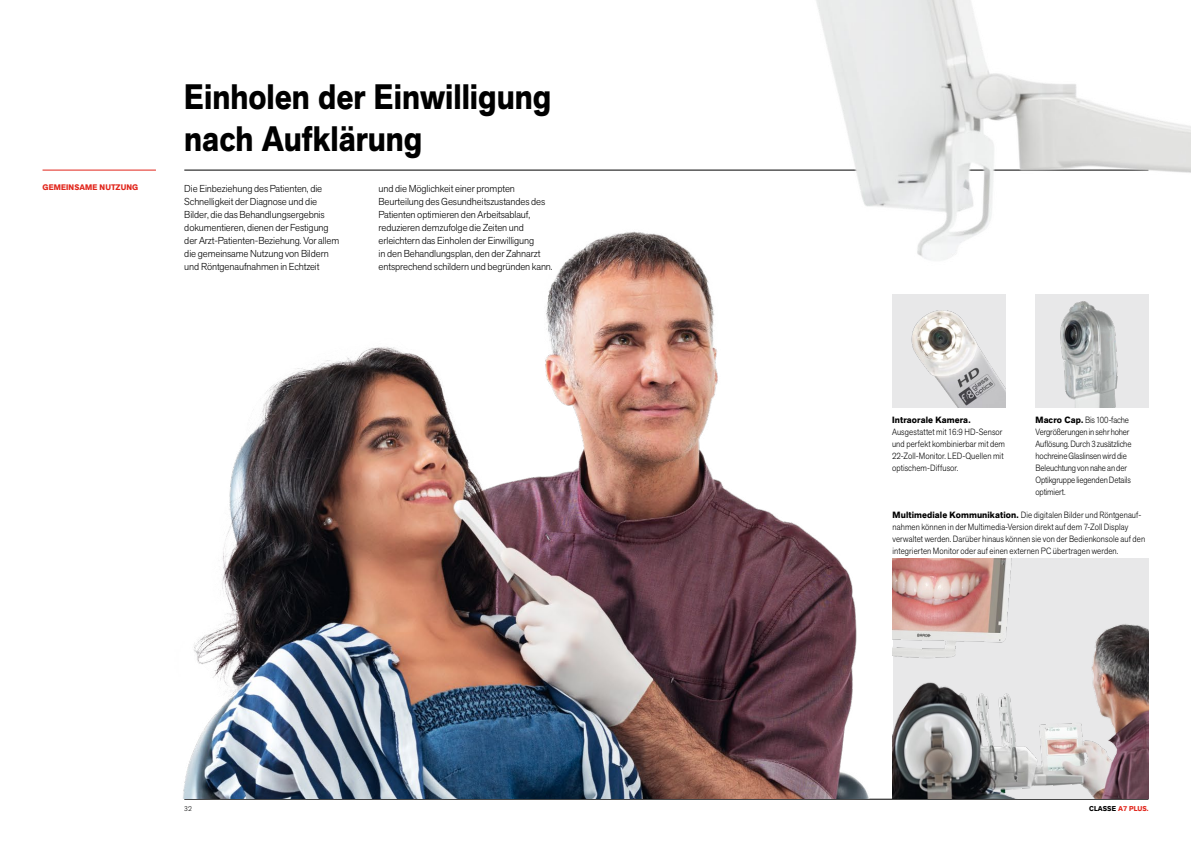
<style>
.page{position:relative;width:1191px;height:842px;background:#fff}
.page>*{position:absolute;margin:0;border:0;box-sizing:border-box;transform-origin:0 0}
.Titolo{font:700 35px/42px "Akzid Grtsk Next";color:#000;scale:.9 1}
.Testo{font:300 10px/13px "Akzid Grtsk Next";letter-spacing:-.01em;color:#000}
.Testo_descrizione{font:300 9px/12px "Akzid Grtsk Next";letter-spacing:.01em;color:#000;scale:.9 1}
.Testo_descrizione-2{font:300 9px/12px "Akzid Grtsk Next";letter-spacing:-.015em;color:#000;scale:.9 1}
.Titoletto{font:700 8px "Akzid Grtsk Next";letter-spacing:.01em;color:#e1251b}
.t1{font:700 7px "Akzid Grtsk Next";letter-spacing:.01em;color:#e1251b}
.t2{font:300 7px "Akzid Grtsk Next";color:#000}
.s1{font-weight:700}
.s2{color:#000}
</style>
<div class="page">
<hr style="left:184px;top:799px;width:964px;height:1px;background:#000">
<hr style="left:43px;top:170px;width:113px;height:1px;background:#e1251b">
<img style="left:133px;top:0;width:1058px;height:799px">
<img style="left:892px;top:558px;width:256px;height:241px">
<img style="left:892px;top:294px;width:113px;height:113px">
<img style="left:1035px;top:294px;width:113px;height:113px">
<p class="Titolo" style="left:184px;top:76px;width:409px">Einholen der Einwilligung nach Aufklärung</p>
<p class="Titoletto" style="left:43px;top:182px;width:97px">GEMEINSAME NUTZUNG</p>
<p class="Testo" style="left:184px;top:182px;width:156px">Die Einbeziehung des Patienten, die Schnelligkeit der Diagnose und die Bilder, die das Behandlungsergebnis dokumentieren, dienen der Festigung der Arzt-Patienten-Beziehung. Vor allem die gemeinsame Nutzung von Bildern und Röntgenaufnahmen in Echtzeit</p>
<p class="Testo" style="left:378px;top:182px;width:176px">und die Möglichkeit einer prompten Beurteilung des Gesundheitszustandes des Patienten optimieren den Arbeitsablauf, reduzieren demzufolge die Zeiten und erleichtern das Einholen der Einwilligung<br>in den Behandlungsplan, den der Zahnarzt entsprechend schildern und begründen kann.</p>
<p class="Testo_descrizione" style="left:892px;top:413px;width:127px"><span class="s1">Intraorale Kamera.<br></span>Ausgestattet mit 16:9 HD-Sensor und perfekt kombinierbar mit dem<br>22-Zoll-Monitor. LED-Quellen mit optischem-Diffusor.</p>
<p class="Testo_descrizione-2" style="left:1035px;top:413px;width:108px"><span class="s1">Macro Cap.</span> Bis 100-fache<br>Vergrößerungen in sehr hoher<br>Auflösung. Durch 3 zusätzliche hochreine Glaslinsen wird die<br>Beleuchtung von nahe an der<br>Optikgruppe liegenden Details optimiert.</p>
<p class="Testo_descrizione" style="left:892px;top:509px;width:282px"><span class="s1">Multimediale Kommunikation.</span> Die digitalen Bilder und Röntgenauf&shy;nahmen können in der Multimedia-Version direkt auf dem 7-Zoll Display verwaltet werden. Darüber hinaus können sie von der Bedienkonsole auf den integrierten Monitor oder auf einen externen PC übertragen werden.</p>
<p class="t2" style="left:184px;top:804px;width:9px">32</p>
<p class="t1" style="left:1089px;top:804px;width:61px"><span class="s2">CLASSE</span> A7 PLUS.</p>
</div>
